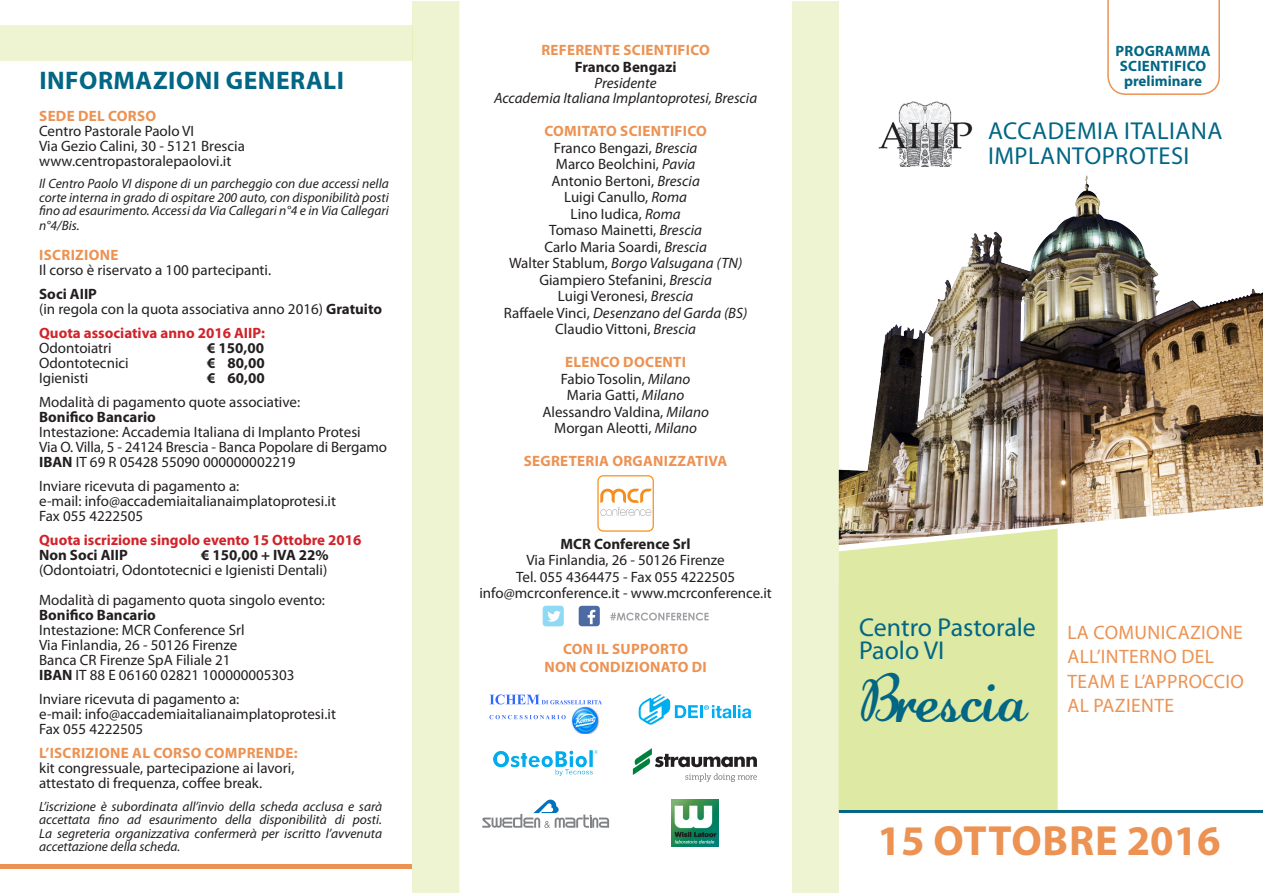
<style>
.page{position:relative;width:1263px;height:893px;background:#fff}
.page>*{position:absolute;margin:0;border:0;box-sizing:border-box;transform-origin:0 0}
.t1{font:49.05px "Lauren Script";color:#026684}
.t2{font:700 42.3px "Myriad Pro";color:#ec9253}
.t3{font:25.8px "Myriad Pro";color:#026684}
.t4{font:700 25.5px "Myriad Pro";letter-spacing:.02em;color:#026684}
.t5{font:24.6px "Myriad Pro";letter-spacing:.02em;color:#026684}
.t6{font:19.5px/24.3px "Myriad Pro";letter-spacing:.02em;color:#ec9253}
.t7{font:15px "Myriad Pro";color:#231f20}
.t8{font:700 15px "Myriad Pro";letter-spacing:.02em;color:#ec9253}
.t9{font:italic 15px "Myriad Pro";color:#231f20}
.t10{font:700 15px "Myriad Pro";color:#231f20}
.t11{font:700 15px "Myriad Pro";color:#d1232a}
.t12{font:700 15px "Myriad Pro";letter-spacing:.02em;color:#026684}
.t13{font:700 15px "Myriad Pro";color:#026684}
.t14{font:italic 13.5px/13.5px "Myriad Pro";color:#231f20;text-align:justify}
.s1{font-weight:700}
.s2{font-style:italic}
.s3{font-style:normal}
</style>
<div class="page">
<div style="left:412px;top:1px;width:427px;height:892px;background:#eef4d1"></div>
<div style="left:459px;top:1px;width:333px;height:892px;background:#fff"></div>
<svg style="left:1107px;top:0;width:113px;height:95px"></svg>
<hr style="left:839px;top:810px;width:424px;height:3px;background:#026684">
<svg style="left:610px;top:613px;width:99px;height:8px"></svg>
<div style="left:579px;top:606px;width:21px;height:20px;background:#4d6ba3;border-radius:3px"></div>
<svg style="left:588px;top:610px;width:7px;height:14px"></svg>
<div style="left:543px;top:606px;width:21px;height:20px;background:#8fd9f5;border-radius:3px"></div>
<svg style="left:547px;top:611px;width:14px;height:11px"></svg>
<svg style="left:597px;top:475px;width:57px;height:57px;background:#fae9d6"></svg>
<div style="left:0;top:26px;width:412px;height:35px;background:#eef4d1"></div>
<div style="left:0;top:864px;width:411px;height:5px;background:#ec9253"></div>
<svg style="left:489px;top:715px;width:77px;height:4px"></svg>
<svg style="left:489px;top:694px;width:113px;height:10px"></svg>
<img style="left:571px;top:706px;width:29px;height:27px">
<img style="left:494px;top:751px;width:104px;height:24px">
<svg style="left:482px;top:800px;width:127px;height:28px;background:#dce1e5"></svg>
<img style="left:672px;top:800px;width:46px;height:46px">
<svg style="left:639px;top:694px;width:112px;height:31px;background:#bfeafa"></svg>
<div style="left:608px;top:742px;width:174px;height:42px;background:#fff"></div>
<svg style="left:633px;top:748px;width:124px;height:34px"></svg>
<img style="left:839px;top:166px;width:424px;height:363px">
<div style="left:838px;top:529px;width:220px;height:281px;background:#dee9a3"></div>
<img style="left:878px;top:101px;width:95px;height:65px">
<p class="t4" style="left:39px;top:64px;width:306px">INFORMAZIONI GENERALI</p>
<p class="t8" style="left:39px;top:106px;width:119px">SEDE DEL CORSO</p>
<p class="t7" style="left:39px;top:121px;width:157px">Centro Pastorale Paolo VI</p>
<p class="t7" style="left:39px;top:136px;width:207px">Via Gezio Calini, 30 - 5121 Brescia</p>
<p class="t7" style="left:39px;top:151px;width:194px">www.centropastoralepaolovi.it</p>
<p class="t14" style="left:39px;top:177px;width:351px">Il Centro Paolo VI dispone di un parcheggio con due accessi nella corte interna in grado di ospitare 200 auto, con disponibilità posti fino ad esaurimento. Accessi da Via Callegari n°4 e in Via Callegari</p>
<p class="t14" style="left:39px;top:219px;width:42px">n°4/Bis.</p>
<p class="t8" style="left:39px;top:245px;width:81px">ISCRIZIONE</p>
<p class="t7" style="left:39px;top:261px;width:234px">Il corso è riservato a 100 partecipanti.</p>
<p class="t10" style="left:39px;top:284px;width:59px">Soci AIIP</p>
<p class="t7" style="left:39px;top:300px;width:344px">(in regola con la quota associativa anno 2016) <span class="s1">Gratuito</span></p>
<p class="t11" style="left:39px;top:323px;width:227px">Quota associativa anno 2016 AIIP:</p>
<p class="t7" style="left:39px;top:339px;width:74px">Odontoiatri</p>
<p class="t10" style="left:207px;top:338px;width:58px">€ 150,00</p>
<p class="t7" style="left:39px;top:354px;width:91px">Odontotecnici</p>
<p class="t10" style="left:207px;top:353px;width:59px">€ 80,00</p>
<p class="t7" style="left:39px;top:369px;width:51px">Igienisti</p>
<p class="t10" style="left:207px;top:368px;width:59px">€ 60,00</p>
<p class="t7" style="left:39px;top:393px;width:263px">Modalità di pagamento quote associative:</p>
<p class="t10" style="left:39px;top:407px;width:118px">Bonifico Bancario</p>
<p class="t7" style="left:39px;top:423px;width:323px">Intestazione: Accademia Italiana di Implanto Protesi</p>
<p class="t7" style="left:39px;top:438px;width:349px">Via O. Villa, 5 - 24124 Brescia - Banca Popolare di Bergamo</p>
<p class="t7" style="left:39px;top:453px;width:258px"><span class="s1">IBAN</span> IT 69 R 05428 55090 000000002219</p>
<p class="t7" style="left:39px;top:477px;width:202px">Inviare ricevuta di pagamento a:</p>
<p class="t7" style="left:39px;top:492px;width:298px">e-mail: info@accademiaitalianaimplatoprotesi.it</p>
<p class="t7" style="left:39px;top:507px;width:106px">Fax 055 4222505</p>
<p class="t11" style="left:39px;top:530px;width:324px">Quota iscrizione singolo evento 15 Ottobre 2016</p>
<p class="t10" style="left:39px;top:545px;width:90px">Non Soci AIIP</p>
<p class="t10" style="left:201px;top:545px;width:129px">€ 150,00 + IVA 22%</p>
<p class="t7" style="left:39px;top:561px;width:290px">(Odontoiatri, Odontotecnici e Igienisti Dentali)</p>
<p class="t7" style="left:39px;top:591px;width:287px">Modalità di pagamento quota singolo evento:</p>
<p class="t10" style="left:39px;top:605px;width:118px">Bonifico Bancario</p>
<p class="t7" style="left:39px;top:621px;width:207px">Intestazione: MCR Conference Srl</p>
<p class="t7" style="left:39px;top:636px;width:200px">Via Finlandia, 26 - 50126 Firenze</p>
<p class="t7" style="left:39px;top:651px;width:193px">Banca CR Firenze SpA Filiale 21</p>
<p class="t7" style="left:39px;top:666px;width:257px"><span class="s1">IBAN</span> IT 88 E 06160 02821 100000005303</p>
<p class="t7" style="left:39px;top:690px;width:202px">Inviare ricevuta di pagamento a:</p>
<p class="t7" style="left:39px;top:705px;width:298px">e-mail: info@accademiaitalianaimplatoprotesi.it</p>
<p class="t7" style="left:39px;top:720px;width:106px">Fax 055 4222505</p>
<p class="t8" style="left:39px;top:743px;width:260px">L’ISCRIZIONE AL CORSO COMPRENDE:</p>
<p class="t7" style="left:39px;top:759px;width:257px">kit congressuale, partecipazione ai lavori,</p>
<p class="t7" style="left:39px;top:774px;width:225px">attestato di frequenza, coffee break.</p>
<p class="t14" style="left:39px;top:799px;width:345px">L’iscrizione è subordinata all’invio della scheda acclusa e sarà</p>
<p class="t14" style="left:39px;top:813px;width:344px">accettata fino ad esaurimento della disponibilità di posti.</p>
<p class="t14" style="left:39px;top:826px;width:344px">La segreteria organizzativa confermerà per iscritto l’avvenuta</p>
<p class="t14" style="left:39px;top:840px;width:143px">accettazione della scheda.</p>
<p class="t8" style="left:541px;top:41px;width:170px">REFERENTE SCIENTIFICO</p>
<p class="t10" style="left:575px;top:57px;width:103px">Franco Bengazi</p>
<p class="t9" style="left:595px;top:74px;width:64px">Presidente</p>
<p class="t9" style="left:494px;top:89px;width:265px">Accademia Italiana Implantoprotesi, Brescia</p>
<p class="t8" style="left:544px;top:122px;width:164px">COMITATO SCIENTIFICO</p>
<p class="t7" style="left:554px;top:139px;width:145px">Franco Bengazi, <span class="s2">Brescia</span></p>
<p class="t7" style="left:556px;top:155px;width:141px">Marco Beolchini, <span class="s2">Pavia</span></p>
<p class="t7" style="left:551px;top:172px;width:150px">Antonio Bertoni, <span class="s2">Brescia</span></p>
<p class="t7" style="left:564px;top:188px;width:124px">Luigi Canullo, <span class="s2">Roma</span></p>
<p class="t7" style="left:571px;top:205px;width:112px">Lino Iudica, <span class="s2">Roma</span></p>
<p class="t7" style="left:549px;top:221px;width:154px">Tomaso Mainetti, <span class="s2">Brescia</span></p>
<p class="t7" style="left:544px;top:238px;width:164px">Carlo Maria Soardi, <span class="s2">Brescia</span></p>
<p class="t9" style="left:509px;top:254px;width:235px"><span class="s3">Walter Stablum,</span> Borgo Valsugana (TN)</p>
<p class="t7" style="left:539px;top:271px;width:174px">Giampiero Stefanini, <span class="s2">Brescia</span></p>
<p class="t7" style="left:558px;top:287px;width:137px">Luigi Veronesi, <span class="s2">Brescia</span></p>
<p class="t9" style="left:504px;top:304px;width:245px"><span class="s3">Raffaele Vinci,</span> Desenzano del Garda (BS)</p>
<p class="t7" style="left:555px;top:320px;width:142px">Claudio Vittoni, <span class="s2">Brescia</span></p>
<p class="t8" style="left:565px;top:353px;width:122px">ELENCO DOCENTI</p>
<p class="t7" style="left:561px;top:370px;width:131px">Fabio Tosolin, <span class="s2">Milano</span></p>
<p class="t7" style="left:567px;top:386px;width:119px">Maria Gatti, <span class="s2">Milano</span></p>
<p class="t7" style="left:542px;top:403px;width:168px">Alessandro Valdina, <span class="s2">Milano</span></p>
<p class="t7" style="left:554px;top:419px;width:144px">Morgan Aleotti, <span class="s2">Milano</span></p>
<p class="t8" style="left:524px;top:452px;width:205px">SEGRETERIA ORGANIZZATIVA</p>
<p class="t10" style="left:560px;top:534px;width:132px">MCR Conference Srl</p>
<p class="t7" style="left:526px;top:551px;width:200px">Via Finlandia, 26 - 50126 Firenze</p>
<p class="t7" style="left:516px;top:568px;width:220px">Tel. 055 4364475 - Fax 055 4222505</p>
<p class="t7" style="left:479px;top:584px;width:294px">info@mcrconference.it - www.mcrconference.it</p>
<p class="t8" style="left:563px;top:639px;width:127px">CON IL SUPPORTO</p>
<p class="t8" style="left:544px;top:657px;width:164px">NON CONDIZIONATO DI</p>
<p class="t12" style="left:1115px;top:41px;width:96px">PROGRAMMA</p>
<p class="t12" style="left:1120px;top:56px;width:88px">SCIENTIFICO</p>
<p class="t13" style="left:1124px;top:71px;width:79px">preliminare</p>
<p class="t5" style="left:988px;top:116px;width:236px">ACCADEMIA ITALIANA</p>
<p class="t5" style="left:988px;top:140px;width:203px">IMPLANTOPROTESI</p>
<p class="t3" style="left:859px;top:611px;width:178px">Centro Pastorale</p>
<p class="t3" style="left:859px;top:634px;width:87px">Paolo VI</p>
<p class="t1" style="left:861px;top:667px;width:168px">Brescia</p>
<p class="t6" style="left:1067px;top:620px;width:177px">LA COMUNICAZIONE<br>ALL’INTERNO DEL</p>
<p class="t6" style="left:1067px;top:669px;width:178px">TEAM E L’APPROCCIO</p>
<p class="t6" style="left:1067px;top:693px;width:108px">AL PAZIENTE</p>
<p class="t2" style="left:877px;top:813px;width:345px">15 OTTOBRE 2016</p>
</div>
